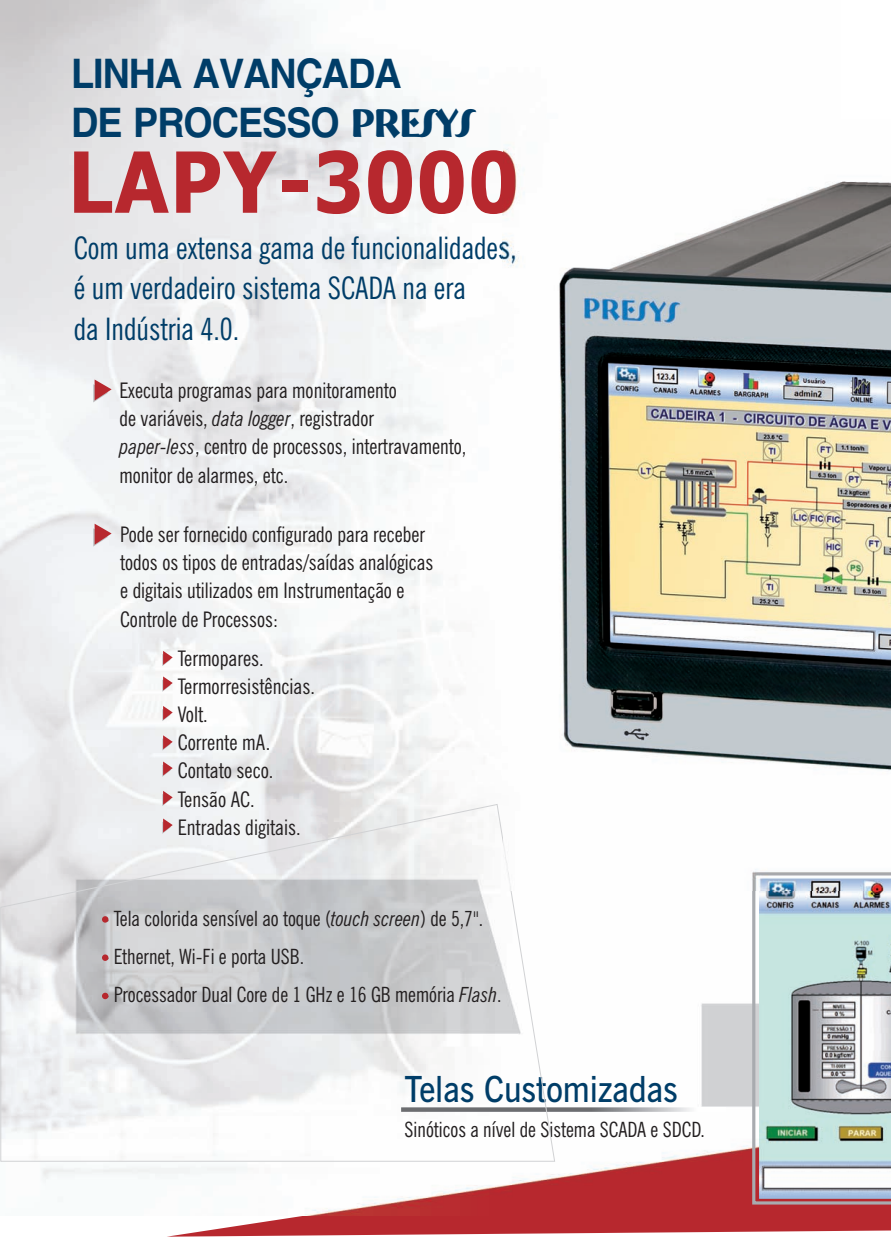
<style>
.page{position:relative;width:891px;height:1259px;background:#fff}
.page>*{position:absolute;margin:0;border:0;box-sizing:border-box;transform-origin:0 0}
.t1{font:700 84.3px "Tahoma";letter-spacing:.025em;color:#b7282e;scale:.93 1}
.t2{font:700 40.8px/48.8px "Helvetica";letter-spacing:-.03em;color:#003d68;scale:.93 1}
.t3{font:600 36px "News Gothic BT";color:#003d68;scale:.91 1}
.t4{font:condensed 30.9px/40.8px "News Gothic BT";color:#003d68}
.t5{font:condensed 21.45px/28.2px "News Gothic BT";color:#231f20}
.t6{font:condensed 21px "News Gothic BT";color:#231f20}
.s1{font-family:"Bremen BT"}
.s2{font-style:italic}
</style>
<div class="page">
<svg style="left:167px;top:1205px;width:724px;height:32px;fill:#b7282e"></svg>
<img style="left:0;top:0;width:841px;height:1215px">
<svg style="left:752px;top:890px;width:139px;height:315px;background:#bfabaf"></svg>
<img style="left:555px;top:1108px;width:171px;height:3px">
<svg style="left:0;top:804px;width:555px;height:358px"></svg>
<div style="left:102px;top:916px;width:6px;height:7px;background:#b7282e;border-radius:50%"></div>
<div style="left:102px;top:954px;width:6px;height:7px;background:#b7282e;border-radius:50%"></div>
<svg style="left:102px;top:993px;width:6px;height:6px"></svg>
<svg style="left:162px;top:651px;width:11px;height:15px"></svg>
<svg style="left:93px;top:380px;width:19px;height:22px"></svg>
<svg style="left:93px;top:524px;width:19px;height:23px"></svg>
<svg style="left:162px;top:676px;width:11px;height:16px"></svg>
<svg style="left:162px;top:706px;width:11px;height:15px"></svg>
<svg style="left:162px;top:735px;width:11px;height:16px"></svg>
<svg style="left:162px;top:762px;width:11px;height:15px"></svg>
<svg style="left:162px;top:791px;width:11px;height:15px"></svg>
<svg style="left:162px;top:819px;width:11px;height:15px"></svg>
<img style="left:760px;top:890px;width:131px;height:308px">
<img style="left:503px;top:120px;width:388px;height:770px">
<img style="left:502px;top:164px;width:389px;height:631px">
<h2 class="t2" style="left:71px;top:53px;width:435px">LINHA AVANÇADA<br>DE PROCESSO <span class="s1">PRESYS</span></h2>
<h1 class="t1" style="left:68px;top:148px;width:485px">LAPY-3000</h1>
<h3 class="t4" style="left:74px;top:230px;width:444px">Com uma extensa gama de funcionalidades, é um verdadeiro sistema SCADA na era<br>da Indústria 4.0.</h3>
<p class="t5" style="left:120px;top:378px;width:348px">Executa programas para monitoramento<br>de variáveis, <span class="s2">data logger</span>, registrador<br><span class="s2">paper-less</span>, centro de processos, intertravamento, monitor de alarmes, etc.</p>
<p class="t5" style="left:120px;top:522px;width:315px">Pode ser fornecido configurado para receber todos os tipos de entradas/saídas analógicas e digitais utilizados em Instrumentação e Controle de Processos:</p>
<p class="t5" style="left:178px;top:646px;width:139px">Termopares.<br>Termorresistências.<br>Volt.<br>Corrente mA.<br>Contato seco.<br>Tensão AC.<br>Entradas digitais.</p>
<p class="t6" style="left:103px;top:910px;width:382px">- Tela colorida sensível ao toque (<span class="s2">touch screen</span>) de 5,7".</p>
<p class="t6" style="left:103px;top:948px;width:203px">- Ethernet, Wi-Fi e porta USB.</p>
<p class="t6" style="left:103px;top:986px;width:401px">- Processador Dual Core de 1 GHz e 16 GB memória <span class="s2">Flash</span>.</p>
<h3 class="t3" style="left:405px;top:1075px;width:302px">Telas Customizadas</h3>
<p class="t6" style="left:405px;top:1121px;width:302px">Sinóticos a nível de Sistema SCADA e SDCD.</p>
</div>
